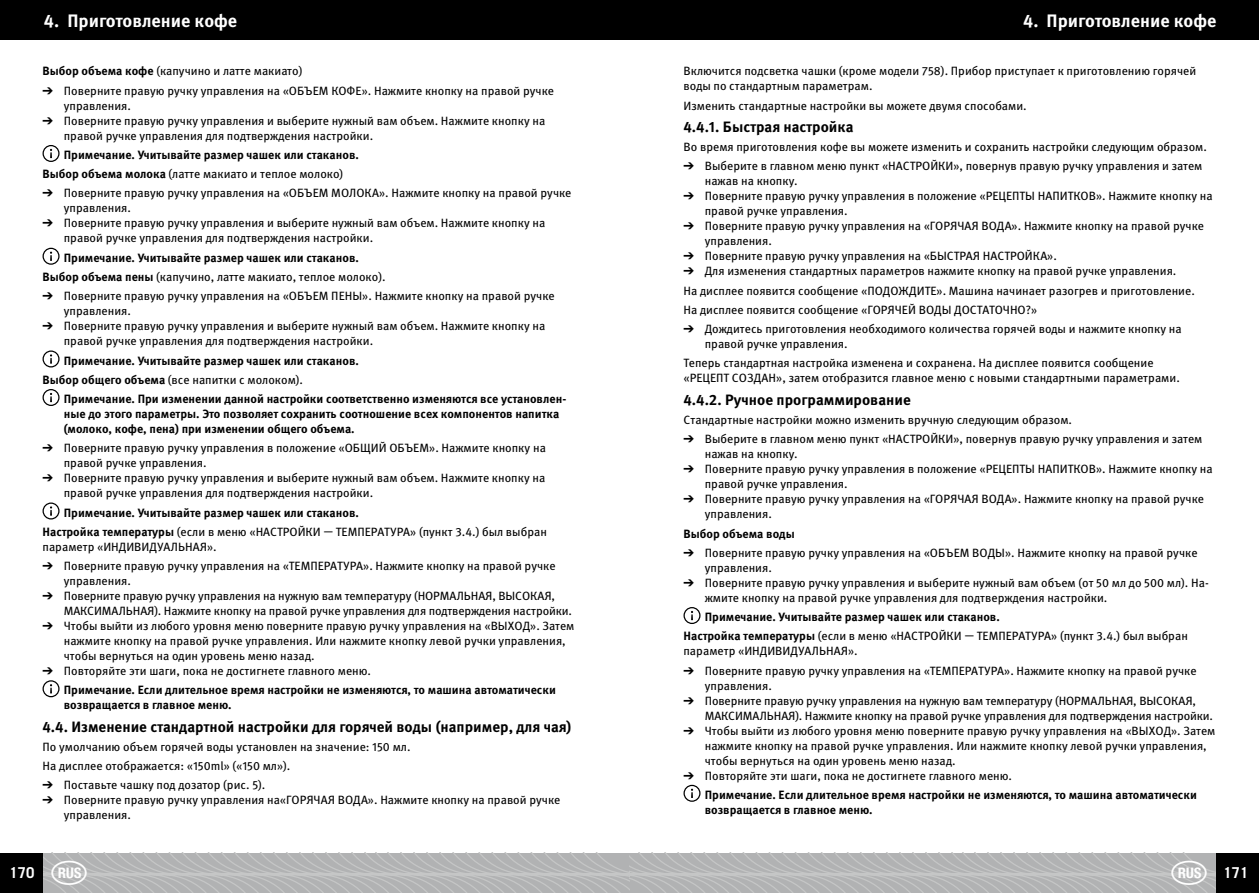
<style>
.page{position:relative;width:1259px;height:893px;background:#fff}
.page>*{position:absolute;margin:0;border:0;box-sizing:border-box;transform-origin:0 0}
.t1{font:700 18px "Meta Pro";color:#fff}
.t2{font:700 15px "Meta Pro";color:#000}
.t3{font:700 15px "Trade Gothic LT Std";color:#fff}
.t4{font:12px/15px "Meta Pro";color:#000}
.t5{font:700 12px/19.2px "Meta Pro";color:#000}
.s1{font-weight:700}
.s2{font-weight:400}
</style>
<div class="page">
<svg style="left:43px;top:145px;width:17px;height:17px"></svg>
<svg style="left:43px;top:248px;width:17px;height:17px"></svg>
<svg style="left:43px;top:350px;width:17px;height:17px"></svg>
<svg style="left:43px;top:389px;width:17px;height:17px"></svg>
<svg style="left:43px;top:502px;width:17px;height:17px"></svg>
<svg style="left:43px;top:680px;width:17px;height:17px"></svg>
<svg style="left:683px;top:607px;width:17px;height:17px"></svg>
<svg style="left:683px;top:785px;width:17px;height:17px"></svg>
<div style="left:0;top:0;width:1258px;height:40px;background:#000"></div>
<div style="left:1216px;top:853px;width:42px;height:40px;background:#000"></div>
<div style="left:0;top:853px;width:42px;height:40px;background:#000"></div>
<svg style="left:42px;top:853px;width:1174px;height:40px;background:#b5b6b7"></svg>
<h1 class="t1" style="left:44px;top:9px;width:195px">4. Приготовление кофе</h1>
<h1 class="t1" style="left:1023px;top:9px;width:195px">4. Приготовление кофе</h1>
<p class="t4" style="left:64px;top:62px;width:492px;line-height:19.2px;text-indent:-21px"><span class="s1">Выбор объема кофе</span> (капучино и латте макиато)<br>Поверните правую ручку управления на «ОБЪЕМ КОФЕ». Нажмите кнопку на правой ручке</p>
<p class="t4" style="left:64px;top:98px;width:483px">управления.<br>Поверните правую ручку управления и выберите нужный вам объем. Нажмите кнопку на правой ручке управления для подтверждения настройки.</p>
<p class="t5" style="left:43px;top:145px;width:318px;text-indent:21px">Примечание. Учитывайте размер чашек или стаканов.<br>Выбор объема молока <span class="s2">(латте макиато и теплое молоко)</span></p>
<p class="t4" style="left:64px;top:186px;width:509px">Поверните правую ручку управления на «ОБЪЕМ МОЛОКА». Нажмите кнопку на правой ручке управления.<br>Поверните правую ручку управления и выберите нужный вам объем. Нажмите кнопку на правой ручке управления для подтверждения настройки.</p>
<p class="t5" style="left:64px;top:248px;width:297px">Примечание. Учитывайте размер чашек или стаканов.</p>
<p class="t4" style="left:43px;top:269px;width:344px"><span class="s1">Выбор объема пены</span> (капучино, латте макиато, теплое молоко).</p>
<p class="t4" style="left:64px;top:289px;width:492px">Поверните правую ручку управления на «ОБЪЕМ ПЕНЫ». Нажмите кнопку на правой ручке</p>
<p class="t4" style="left:64px;top:304px;width:483px">управления.<br>Поверните правую ручку управления и выберите нужный вам объем. Нажмите кнопку на правой ручке управления для подтверждения настройки.</p>
<p class="t5" style="left:43px;top:351px;width:318px;text-indent:21px">Примечание. Учитывайте размер чашек или стаканов.<br>Выбор общего объема <span class="s2">(все напитки с молоком).</span></p>
<p class="t5" style="left:64px;top:391px;width:504px;line-height:15px">Примечание. При изменении данной настройки соответственно изменяются все установлен&shy;ные до этого параметры. Это позволяет сохранить соотношение всех компонентов напитка (молоко, кофе, пена) при изменении общего объема.</p>
<p class="t4" style="left:64px;top:441px;width:484px">Поверните правую ручку управления в положение «ОБЩИЙ ОБЪЕМ». Нажмите кнопку на правой ручке управления.<br>Поверните правую ручку управления и выберите нужный вам объем. Нажмите кнопку на правой ручке управления для подтверждения настройки.</p>
<p class="t5" style="left:43px;top:503px;width:506px;text-indent:21px">Примечание. Учитывайте размер чашек или стаканов.<br>Настройка температуры <span class="s2">(если в меню «НАСТРОЙКИ — ТЕМПЕРАТУРА» (пункт 3.4.) был выбран</span></p>
<p class="t4" style="left:64px;top:537px;width:493px;line-height:19.2px;text-indent:-21px">параметр «ИНДИВИДУАЛЬНАЯ».<br>Поверните правую ручку управления на «ТЕМПЕРАТУРА». Нажмите кнопку на правой ручке</p>
<p class="t4" style="left:64px;top:573px;width:512px">управления.<br>Поверните правую ручку управления на нужную вам температуру (НОРМАЛЬНАЯ, ВЫСОКАЯ, МАКСИМАЛЬНАЯ). Нажмите кнопку на правой ручке управления для подтверждения настройки.<br>Чтобы выйти из любого уровня меню поверните правую ручку управления на «ВЫХОД». Затем нажмите кнопку на правой ручке управления. Или нажмите кнопку левой ручки управления, чтобы вернуться на один уровень меню назад.<br>Повторяйте эти шаги, пока не достигнете главного меню.</p>
<p class="t5" style="left:64px;top:683px;width:494px;line-height:15px">Примечание. Если длительное время настройки не изменяются, то машина автоматически возвращается в главное меню.</p>
<p class="t2" style="left:43px;top:717px;width:530px">4.4. Изменение стандартной настройки для горячей воды (например, для чая)</p>
<p class="t4" style="left:43px;top:739px;width:369px">По умолчанию объем горячей воды установлен на значение: 150 мл.</p>
<p class="t4" style="left:43px;top:758px;width:249px">На дисплее отображается: «150ml» («150 мл»).</p>
<p class="t4" style="left:64px;top:778px;width:203px">Поставьте чашку под дозатор (рис. 5).</p>
<p class="t4" style="left:64px;top:793px;width:498px">Поверните правую ручку управления на«ГОРЯЧАЯ ВОДА». Нажмите кнопку на правой ручке управления.</p>
<p class="t4" style="left:683px;top:64px;width:514px">Включится подсветка чашки (кроме модели 758). Прибор приступает к приготовлению горячей воды по стандартным параметрам.</p>
<p class="t4" style="left:683px;top:98px;width:345px">Изменить стандартные настройки вы можете двумя способами.</p>
<p class="t2" style="left:683px;top:117px;width:172px">4.4.1. Быстрая настройка</p>
<p class="t4" style="left:705px;top:138px;width:504px;line-height:19.2px;text-indent:-21px">Во время приготовления кофе вы можете изменить и сохранить настройки следующим образом.<br>Выберите в главном меню пункт «НАСТРОЙКИ», повернув правую ручку управления и затем</p>
<p class="t4" style="left:705px;top:174px;width:509px">нажав на кнопку.<br>Поверните правую ручку управления в положение «РЕЦЕПТЫ НАПИТКОВ». Нажмите кнопку на правой ручке управления.<br>Поверните правую ручку управления на «ГОРЯЧАЯ ВОДА». Нажмите кнопку на правой ручке управления.<br>Поверните правую ручку управления на «БЫСТРАЯ НАСТРОЙКА».<br>Для изменения стандартных параметров нажмите кнопку на правой ручке управления.</p>
<p class="t4" style="left:683px;top:281px;width:513px;line-height:19.2px">На дисплее появится сообщение «ПОДОЖДИТЕ». Машина начинает разогрев и приготовление.<br>На дисплее появится сообщение «ГОРЯЧЕЙ ВОДЫ ДОСТАТОЧНО?»</p>
<p class="t4" style="left:705px;top:322px;width:478px">Дождитесь приготовления необходимого количества горячей воды и нажмите кнопку на правой ручке управления.</p>
<p class="t4" style="left:683px;top:356px;width:498px">Теперь стандартная настройка изменена и сохранена. На дисплее появится сообщение «РЕЦЕПТ СОЗДАН», затем отобразится главное меню с новыми стандартными параметрами.</p>
<p class="t2" style="left:683px;top:390px;width:229px">4.4.2. Ручное программирование</p>
<p class="t4" style="left:705px;top:410px;width:499px;line-height:19.2px;text-indent:-21px">Стандартные настройки можно изменить вручную следующим образом.<br>Выберите в главном меню пункт «НАСТРОЙКИ», повернув правую ручку управления и затем</p>
<p class="t4" style="left:705px;top:447px;width:509px">нажав на кнопку.<br>Поверните правую ручку управления в положение «РЕЦЕПТЫ НАПИТКОВ». Нажмите кнопку на правой ручке управления.<br>Поверните правую ручку управления на «ГОРЯЧАЯ ВОДА». Нажмите кнопку на правой ручке управления.</p>
<p class="t5" style="left:683px;top:524px;width:113px">Выбор объема воды</p>
<p class="t4" style="left:705px;top:545px;width:505px">Поверните правую ручку управления на «ОБЪЕМ ВОДЫ». Нажмите кнопку на правой ручке управления.<br>Поверните правую ручку управления и выберите нужный вам объем (от 50 мл до 500 мл). На&shy;жмите кнопку на правой ручке управления для подтверждения настройки.</p>
<p class="t5" style="left:683px;top:607px;width:506px;text-indent:21px">Примечание. Учитывайте размер чашек или стаканов.<br>Настройка температуры <span class="s2">(если в меню «НАСТРОЙКИ — ТЕМПЕРАТУРА» (пункт 3.4.) был выбран</span></p>
<p class="t4" style="left:705px;top:642px;width:493px;line-height:19.2px;text-indent:-21px">параметр «ИНДИВИДУАЛЬНАЯ».<br>Поверните правую ручку управления на «ТЕМПЕРАТУРА». Нажмите кнопку на правой ручке</p>
<p class="t4" style="left:705px;top:678px;width:512px">управления.<br>Поверните правую ручку управления на нужную вам температуру (НОРМАЛЬНАЯ, ВЫСОКАЯ, МАКСИМАЛЬНАЯ). Нажмите кнопку на правой ручке управления для подтверждения настройки.<br>Чтобы выйти из любого уровня меню поверните правую ручку управления на «ВЫХОД». Затем нажмите кнопку на правой ручке управления. Или нажмите кнопку левой ручки управления, чтобы вернуться на один уровень меню назад.<br>Повторяйте эти шаги, пока не достигнете главного меню.</p>
<p class="t5" style="left:705px;top:787px;width:494px;line-height:15px">Примечание. Если длительное время настройки не изменяются, то машина автоматически возвращается в главное меню.</p>
<p class="t3" style="left:9px;top:863px;width:27px">170</p>
<p class="t3" style="left:1223px;top:863px;width:27px">171</p>
</div>
